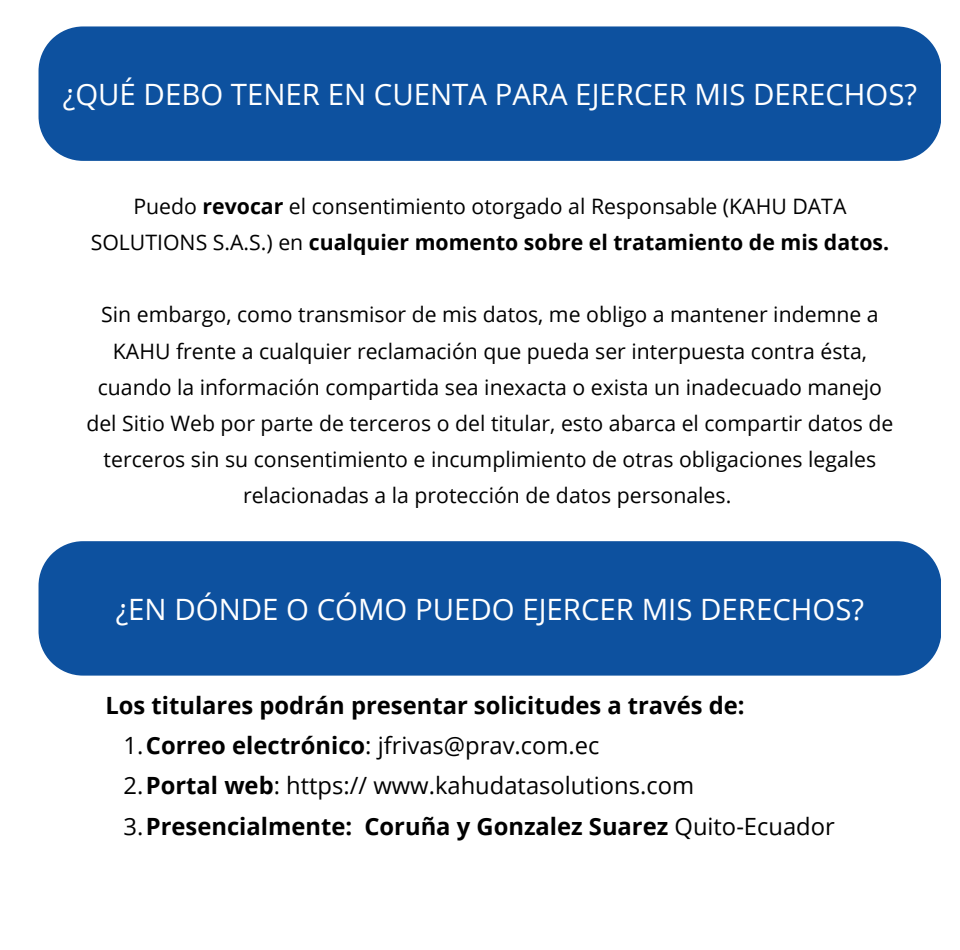
<style>
.page{position:relative;width:960px;height:950px;background:#fff}
.page>*{position:absolute;margin:0;border:0;box-sizing:border-box;transform-origin:0 0}
.t1{font:29.38px "Open Sans";color:#fff}
.t2{font:700 23.75px/40.3px "Open Sans";color:#000}
.t3{font:21.25px/36.1px "Open Sans";color:#000;text-align:center}
.s1{font-weight:700}
.s2{font-weight:400}
</style>
<div class="page">
<div style="left:39px;top:26px;width:902px;height:135px;background:#0d519f"></div>
<div style="left:39px;top:541px;width:902px;height:134px;background:#0d519f"></div>
<h1 class="t1" style="left:63px;top:73px;width:856px">¿QUÉ DEBO TENER EN CUENTA PARA EJERCER MIS DERECHOS?</h1>
<p class="t3" style="left:91px;top:188px;width:800px">Puedo <span class="s1">revocar</span> el consentimiento otorgado al Responsable (KAHU DATA<br>SOLUTIONS S.A.S.) en <span class="s1">cualquier momento sobre el tratamiento de mis datos.</span></p>
<p class="t3" style="left:86px;top:296px;width:809px">Sin embargo, como transmisor de mis datos, me obligo a mantener indemne a KAHU frente a cualquier reclamación que pueda ser interpuesta contra ésta, cuando la información compartida sea inexacta o exista un inadecuado manejo del Sitio Web por parte de terceros o del titular, esto abarca el compartir datos de terceros sin su consentimiento e incumplimiento de otras obligaciones legales relacionadas a la protección de datos personales.</p>
<h1 class="t1" style="left:116px;top:588px;width:750px">¿EN DÓNDE O CÓMO PUEDO EJERCER MIS DERECHOS?</h1>
<p class="t2" style="left:124px;top:684px;width:713px;text-indent:-18px">Los titulares podrán presentar solicitudes a través de:<br><span class="s2">1.</span>Correo electrónico<span class="s2">: jfrivas@prav.com.ec<br>2.</span>Portal web<span class="s2">: https:// www.kahudatasolutions.com 3.</span>Presencialmente: Coruña y Gonzalez Suarez <span class="s2">Quito-Ecuador</span></p>
</div>
